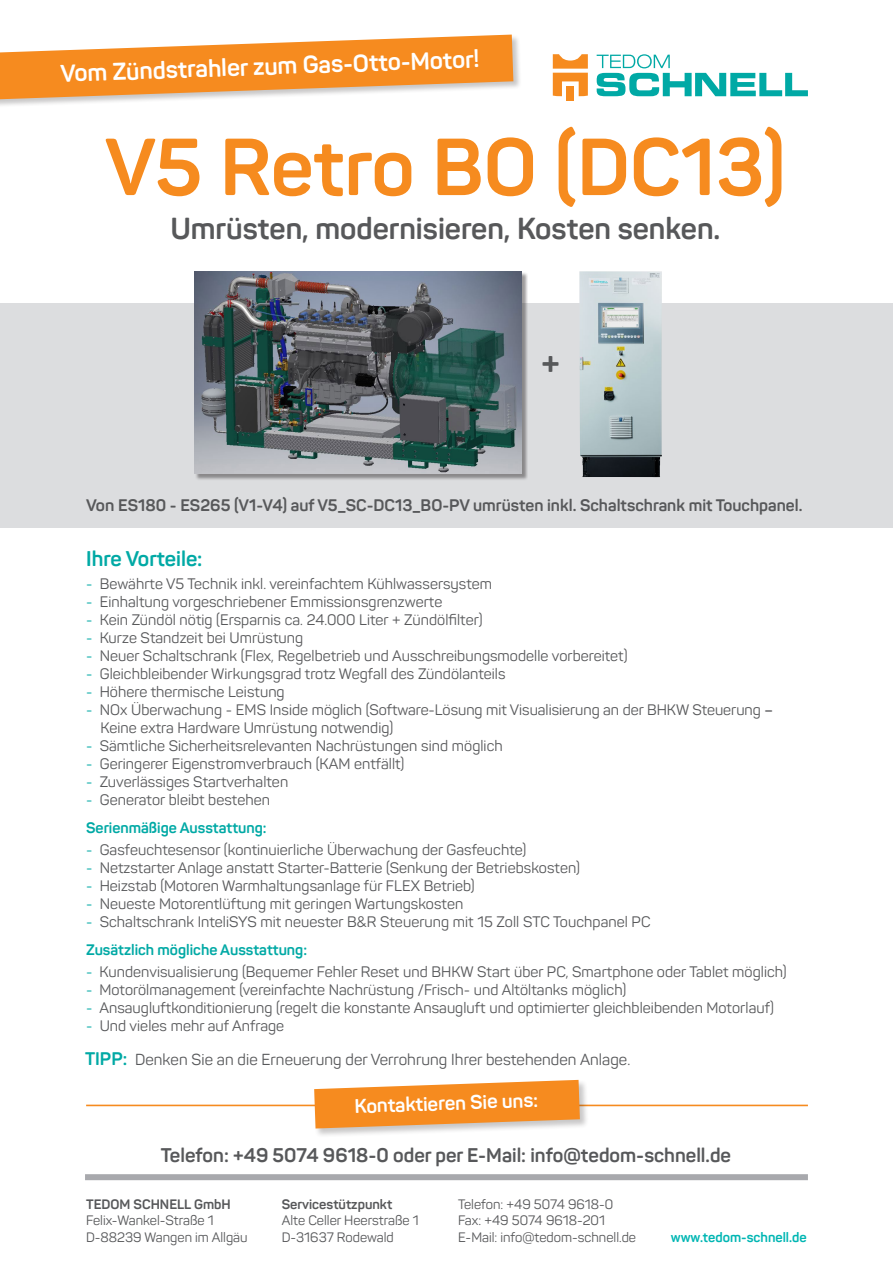
<style>
.page{position:relative;width:893px;height:1263px;background:#fff}
.page>*{position:absolute;margin:0;border:0;box-sizing:border-box;transform-origin:0 0}
.t1{font:700 79.5px "Panton";color:#f68b1f}
.t2{font:700 33.75px "Panton";color:#57585a}
.t3{font:700 30px "Panton";color:#57585a}
.t4{font:700 24px "Panton";color:#fff}
.t5{font:700 21px "Panton";color:#00a9a5}
.t6{font:700 19.5px "Panton";color:#57585a}
.t7{font:700 19.5px "Panton";color:#fff}
.t8{font:700 16.5px "Panton";color:#57585a}
.t9{font:15.75px "Panton";letter-spacing:.005em;color:#57585a}
.t10{font:15px/18px "Panton";letter-spacing:.005em;color:#57585a}
.t11{font:700 15px "Panton";color:#00a9a5}
.t12{font:13.5px/16.2px "Panton";color:#57585a}
.t13{font:700 13.5px "Panton";color:#57585a}
.t14{font:700 13.5px "Panton";color:#00b6b3}
.s1{color:#00a9a5}
.s2{font-weight:600}
.s3{font-weight:700;color:#00a9a5}
.s4{font-weight:700;font-size:18px;color:#00a9a5}
</style>
<div class="page">
<div style="left:0;top:303px;width:893px;height:225px;background:#dcdddf"></div>
<svg style="left:553px;top:54px;width:35px;height:42px"></svg>
<div style="left:567px;top:86px;width:7px;height:15px;background:#f68b1f"></div>
<svg style="left:597px;top:54px;width:211px;height:42px"></svg>
<div style="left:85px;top:1174px;width:723px;height:6px;background:#a8a9ad"></div>
<hr style="left:86px;top:1104px;width:722px;height:2px;background:#f68b1f">
<div style="left:314px;top:1079px;width:276px;height:59px;background:#231f20;opacity:.25"></div>
<svg style="left:314px;top:1080px;width:266px;height:48px;background:#f49c44"></svg>
<div style="left:196px;top:272px;width:332px;height:209px;background:#231f20;opacity:.45"></div>
<img style="left:195px;top:272px;width:327px;height:202px">
<div style="left:0;top:34px;width:522px;height:74px;background:#231f20;opacity:.25"></div>
<svg style="left:0;top:35px;width:513px;height:64px"></svg>
<img style="left:579px;top:271px;width:83px;height:206px">
<h3 class="t4" style="left:60px;top:58px;width:421px;rotate:-2deg">Vom Zündstrahler zum Gas-Otto-Motor!</h3>
<h1 class="t1" style="left:105px;top:117px;width:682px">V5 Retro BO (DC13)</h1>
<h3 class="t3" style="left:170px;top:209px;width:551px">Umrüsten, modernisieren, Kosten senken.</h3>
<h2 class="t2" style="left:541px;top:342px;width:20px">+</h2>
<p class="t8" style="left:86px;top:495px;width:718px">Von ES180 - ES265 (V1-V4) auf V5_SC-DC13_BO-PV umrüsten inkl. Schaltschrank mit Touchpanel.</p>
<h3 class="t5" style="left:86px;top:545px;width:118px">Ihre Vorteile:</h3>
<p class="t10" style="left:86px;top:574px;width:408px"><span class="s1">-</span> Bewährte V5 Technik inkl. vereinfachtem Kühlwassersystem</p>
<p class="t10" style="left:86px;top:592px;width:358px"><span class="s1">-</span> Einhaltung vorgeschriebener Emmissionsgrenzwerte</p>
<p class="t10" style="left:86px;top:610px;width:398px"><span class="s1">-</span> Kein Zündöl nötig (Ersparnis ca. 24.000 Liter + Zündölfilter)</p>
<p class="t10" style="left:86px;top:628px;width:219px"><span class="s1">-</span> Kurze Standzeit bei Umrüstung</p>
<p class="t10" style="left:86px;top:646px;width:543px"><span class="s1">-</span> Neuer Schaltschrank (Flex, Regelbetrieb und Ausschreibungsmodelle vorbereitet)</p>
<p class="t10" style="left:86px;top:664px;width:421px"><span class="s1">-</span> Gleichbleibender Wirkungsgrad trotz Wegfall des Zündölanteils</p>
<p class="t10" style="left:86px;top:682px;width:200px"><span class="s1">-</span> Höhere thermische Leistung</p>
<p class="t10" style="left:101px;top:700px;width:674px;text-indent:-14px"><span class="s1">-</span> NOx Überwachung - EMS Inside möglich (Software-Lösung mit Visualisierung an der BHKW Steuerung <span class="s2">–<br></span>Keine extra Hardware Umrüstung notwendig)</p>
<p class="t10" style="left:86px;top:736px;width:418px"><span class="s1">-</span> Sämtliche Sicherheitsrelevanten Nachrüstungen sind möglich</p>
<p class="t10" style="left:86px;top:754px;width:320px"><span class="s1">-</span> Geringerer Eigenstromverbrauch (KAM entfällt)</p>
<p class="t10" style="left:86px;top:772px;width:204px"><span class="s1">-</span> Zuverlässiges Startverhalten</p>
<p class="t10" style="left:86px;top:790px;width:185px"><span class="s1">-</span> Generator bleibt bestehen</p>
<p class="t11" style="left:86px;top:818px;width:182px">Serienmäßige Ausstattung:</p>
<p class="t10" style="left:86px;top:841px;width:442px"><span class="s1">-</span> Gasfeuchtesensor (kontinuierliche Überwachung der Gasfeuchte)</p>
<p class="t10" style="left:86px;top:859px;width:495px"><span class="s1">-</span> Netzstarter Anlage anstatt Starter-Batterie (Senkung der Betriebskosten)</p>
<p class="t10" style="left:86px;top:877px;width:390px"><span class="s1">-</span> Heizstab (Motoren Warmhaltungsanlage für FLEX Betrieb)</p>
<p class="t10" style="left:86px;top:895px;width:379px"><span class="s1">-</span> Neueste Motorentlüftung mit geringen Wartungskosten</p>
<p class="t10" style="left:86px;top:908px;width:566px;line-height:27.8px"><span class="s1">-</span> Schaltschrank InteliSYS mit neuester B&amp;R Steuerung mit 15 Zoll STC Touchpanel PC<br><span class="s3">Zusätzlich mögliche Ausstattung:</span></p>
<p class="t10" style="left:86px;top:963px;width:702px"><span class="s1">-</span> Kundenvisualisierung (Bequemer Fehler Reset und BHKW Start über PC, Smartphone oder Tablet möglich)</p>
<p class="t10" style="left:86px;top:981px;width:542px"><span class="s1">-</span> Motorölmanagement (vereinfachte Nachrüstung /Frisch- und Altöltanks möglich)</p>
<p class="t10" style="left:86px;top:999px;width:689px"><span class="s1">-</span> Ansaugluftkonditionierung (regelt die konstante Ansaugluft und optimierter gleichbleibenden Motorlauf)</p>
<p class="t10" style="left:86px;top:1017px;width:200px"><span class="s1">-</span> Und vieles mehr auf Anfrage</p>
<p class="t9" style="left:85px;top:1050px;width:547px"><span class="s4">TIPP:</span> Denken Sie an die Erneuerung der Verrohrung Ihrer bestehenden Anlage.</p>
<h3 class="t7" style="left:354px;top:1094px;width:185px;rotate:-2deg">Kontaktieren Sie uns:</h3>
<h3 class="t6" style="left:161px;top:1143px;width:572px">Telefon: +49 5074 9618-0 oder per E-Mail: info@tedom-schnell.de</h3>
<p class="t13" style="left:86px;top:1196px;width:146px">TEDOM SCHNELL GmbH</p>
<p class="t12" style="left:86px;top:1212px;width:163px">Felix-Wankel-Straße 1<br>D-88239 Wangen im Allgäu</p>
<p class="t13" style="left:282px;top:1196px;width:112px">Servicestützpunkt</p>
<p class="t12" style="left:282px;top:1212px;width:139px">Alte Celler Heerstraße 1<br>D-31637 Rodewald</p>
<p class="t12" style="left:458px;top:1196px;width:179px">Telefon: +49 5074 9618-0<br>Fax: +49 5074 9618-201<br>E-Mail: info@tedom-schnell.de</p>
<p class="t14" style="left:671px;top:1228px;width:137px">www.tedom-schnell.de</p>
</div>
